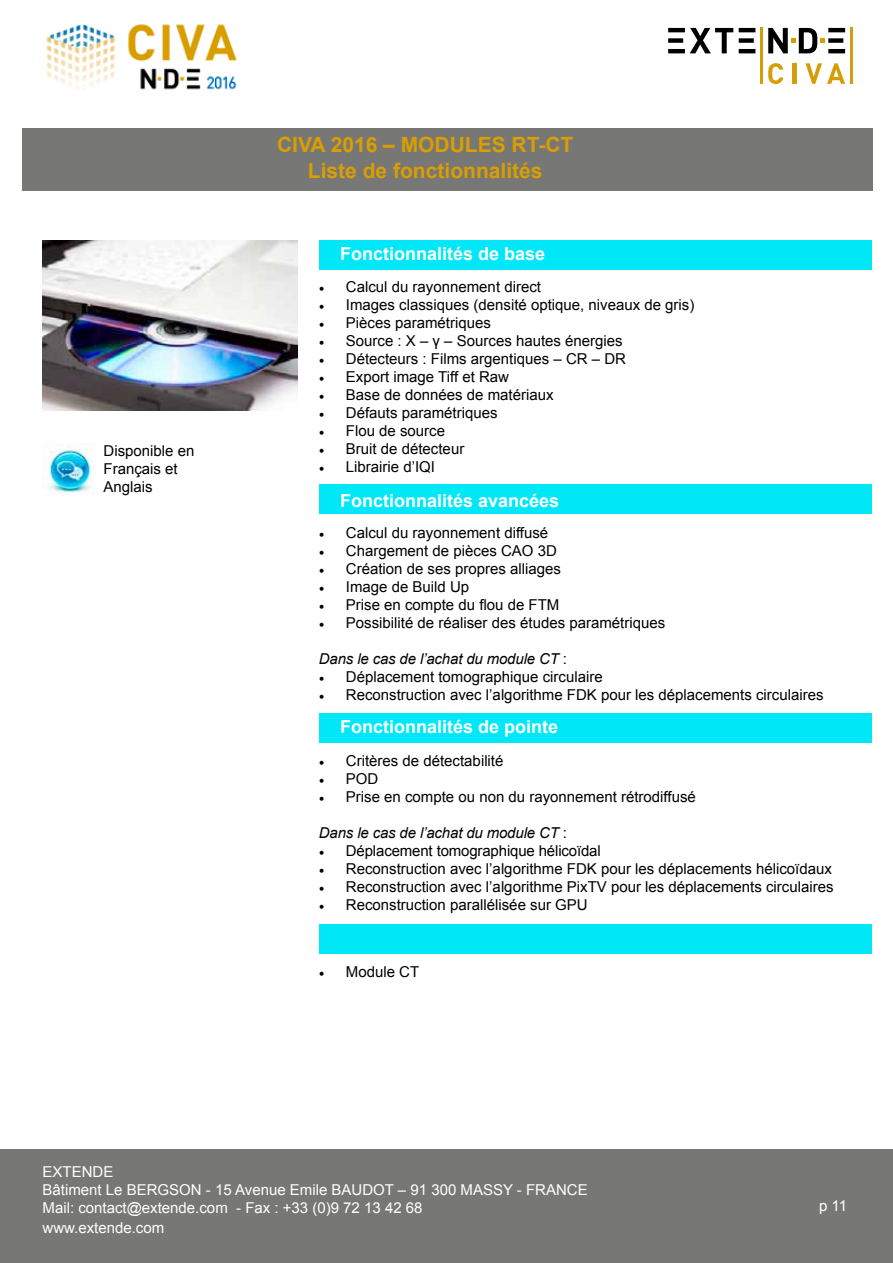
<style>
.page{position:relative;width:893px;height:1263px;background:#fff}
.page>*{position:absolute;margin:0;border:0;box-sizing:border-box;transform-origin:0 0}
.t1{font:700 21px/25.2px "Arial";color:#d99e00;text-align:center}
.t2{font:700 18px "Arial";color:#fff}
.t3{font:15px/18px "Arial";color:#000}
.t4{font:15px/18px "Arial";color:#fff}
.t5{font:italic 15px "Arial";letter-spacing:-.01em;color:#000}
.s1{font-family:"Minion Pro"}
.s2{font-style:normal}
</style>
<div class="page">
<div style="left:0;top:1149px;width:893px;height:114px;background:#777776"></div>
<div style="left:22px;top:128px;width:850px;height:63px;background:#777776"></div>
<img style="left:43px;top:240px;width:255px;height:171px">
<div style="left:319px;top:240px;width:553px;height:30px;background:#00e8f7"></div>
<img style="left:47px;top:443px;width:48px;height:51px">
<img style="left:46px;top:24px;width:191px;height:66px">
<svg style="left:768px;top:63px;width:15px;height:21px"></svg>
<hr style="left:793px;top:63px;width:4px;height:21px;background:#d59d08">
<svg style="left:805px;top:63px;width:40px;height:21px"></svg>
<hr style="left:828px;top:28px;width:17px;height:4px;background:#000">
<div style="left:828px;top:38px;width:15px;height:5px;background:#000"></div>
<hr style="left:828px;top:49px;width:17px;height:4px;background:#000">
<hr style="left:668px;top:28px;width:17px;height:4px;background:#000">
<div style="left:668px;top:38px;width:15px;height:5px;background:#000"></div>
<hr style="left:668px;top:49px;width:17px;height:4px;background:#000">
<svg style="left:690px;top:28px;width:43px;height:25px"></svg>
<hr style="left:739px;top:28px;width:16px;height:4px;background:#000">
<div style="left:739px;top:38px;width:15px;height:5px;background:#000"></div>
<hr style="left:739px;top:49px;width:16px;height:4px;background:#000">
<hr style="left:761px;top:28px;width:2px;height:56px;background:#d59d08">
<hr style="left:850px;top:28px;width:3px;height:56px;background:#d59d08">
<svg style="left:768px;top:28px;width:57px;height:25px"></svg>
<div style="left:319px;top:484px;width:553px;height:30px;background:#00e8f7"></div>
<div style="left:319px;top:924px;width:553px;height:29px;background:#00e8f7"></div>
<div style="left:319px;top:713px;width:553px;height:29px;background:#00e8f7"></div>
<h1 class="t1" style="left:277px;top:133px;width:298px">CIVA 2016 – MODULES RT-CT<br>Liste de fonctionnalités</h1>
<p class="t3" style="left:104px;top:442px;width:92px;text-indent:-27px">• Disponible en<br>Français et<br>Anglais</p>
<p class="t2" style="left:340px;top:242px;width:207px">Fonctionnalités de base</p>
<p class="t3" style="left:319px;top:277px;width:224px"><span class="s1">•</span> Calcul du rayonnement direct</p>
<p class="t3" style="left:319px;top:295px;width:377px"><span class="s1">•</span> Images classiques (densité optique, niveaux de gris)</p>
<p class="t3" style="left:319px;top:313px;width:174px"><span class="s1">•</span> Pièces paramétriques</p>
<p class="t3" style="left:319px;top:331px;width:305px"><span class="s1">•</span> Source : X – γ – Sources hautes énergies</p>
<p class="t3" style="left:319px;top:349px;width:309px"><span class="s1">•</span> Détecteurs : Films argentiques – CR – DR</p>
<p class="t3" style="left:319px;top:367px;width:192px"><span class="s1">•</span> Export image Tiff et Raw</p>
<p class="t3" style="left:319px;top:385px;width:236px"><span class="s1">•</span> Base de données de matériaux</p>
<p class="t3" style="left:319px;top:403px;width:180px"><span class="s1">•</span> Défauts paramétriques</p>
<p class="t3" style="left:319px;top:421px;width:128px"><span class="s1">•</span> Flou de source</p>
<p class="t3" style="left:319px;top:439px;width:147px"><span class="s1">•</span> Bruit de détecteur</p>
<p class="t3" style="left:319px;top:457px;width:118px"><span class="s1">•</span> Librairie d’IQI</p>
<p class="t2" style="left:340px;top:488px;width:221px">Fonctionnalités avancées</p>
<p class="t3" style="left:319px;top:523px;width:231px"><span class="s1">•</span> Calcul du rayonnement diffusé</p>
<p class="t3" style="left:319px;top:541px;width:239px"><span class="s1">•</span> Chargement de pièces CAO 3D</p>
<p class="t3" style="left:319px;top:559px;width:244px"><span class="s1">•</span> Création de ses propres alliages</p>
<p class="t3" style="left:319px;top:577px;width:152px"><span class="s1">•</span> Image de Build Up</p>
<p class="t3" style="left:319px;top:595px;width:242px"><span class="s1">•</span> Prise en compte du flou de FTM</p>
<p class="t3" style="left:319px;top:613px;width:348px"><span class="s1">•</span> Possibilité de réaliser des études paramétriques</p>
<p class="t5" style="left:319px;top:649px;width:250px">Dans le cas de l’achat du module CT <span class="s2">:</span></p>
<p class="t3" style="left:319px;top:667px;width:285px"><span class="s1">•</span> Déplacement tomographique circulaire</p>
<p class="t3" style="left:319px;top:685px;width:506px"><span class="s1">•</span> Reconstruction avec l’algorithme FDK pour les déplacements circulaires</p>
<p class="t2" style="left:340px;top:715px;width:220px">Fonctionnalités de pointe</p>
<p class="t3" style="left:319px;top:752px;width:186px"><span class="s1">•</span> Critères de détectabilité</p>
<p class="t3" style="left:319px;top:770px;width:61px"><span class="s1">•</span> POD</p>
<p class="t3" style="left:319px;top:788px;width:378px"><span class="s1">•</span> Prise en compte ou non du rayonnement rétrodiffusé</p>
<p class="t5" style="left:319px;top:823px;width:250px">Dans le cas de l’achat du module CT <span class="s2">:</span></p>
<p class="t3" style="left:319px;top:842px;width:283px"><span class="s1">•</span> Déplacement tomographique hélicoïdal</p>
<p class="t3" style="left:319px;top:860px;width:515px"><span class="s1">•</span> Reconstruction avec l’algorithme FDK pour les déplacements hélicoïdaux</p>
<p class="t3" style="left:319px;top:878px;width:516px"><span class="s1">•</span> Reconstruction avec l’algorithme PixTV pour les déplacements circulaires</p>
<p class="t3" style="left:319px;top:896px;width:270px"><span class="s1">•</span> Reconstruction parallélisée sur GPU</p>
<p class="t3" style="left:319px;top:963px;width:102px"><span class="s1">•</span> Module CT</p>
<p class="t4" style="left:43px;top:1163px;width:547px">EXTENDE<br>Bâtiment Le BERGSON - 15 Avenue Emile BAUDOT – 91 300 MASSY - FRANCE<br>Mail: contact@extende.com - Fax : +33 (0)9 72 13 42 68</p>
<p class="t4" style="left:43px;top:1219px;width:123px">www.extende.com</p>
<p class="t4" style="left:819px;top:1197px;width:30px">p 11</p>
</div>
